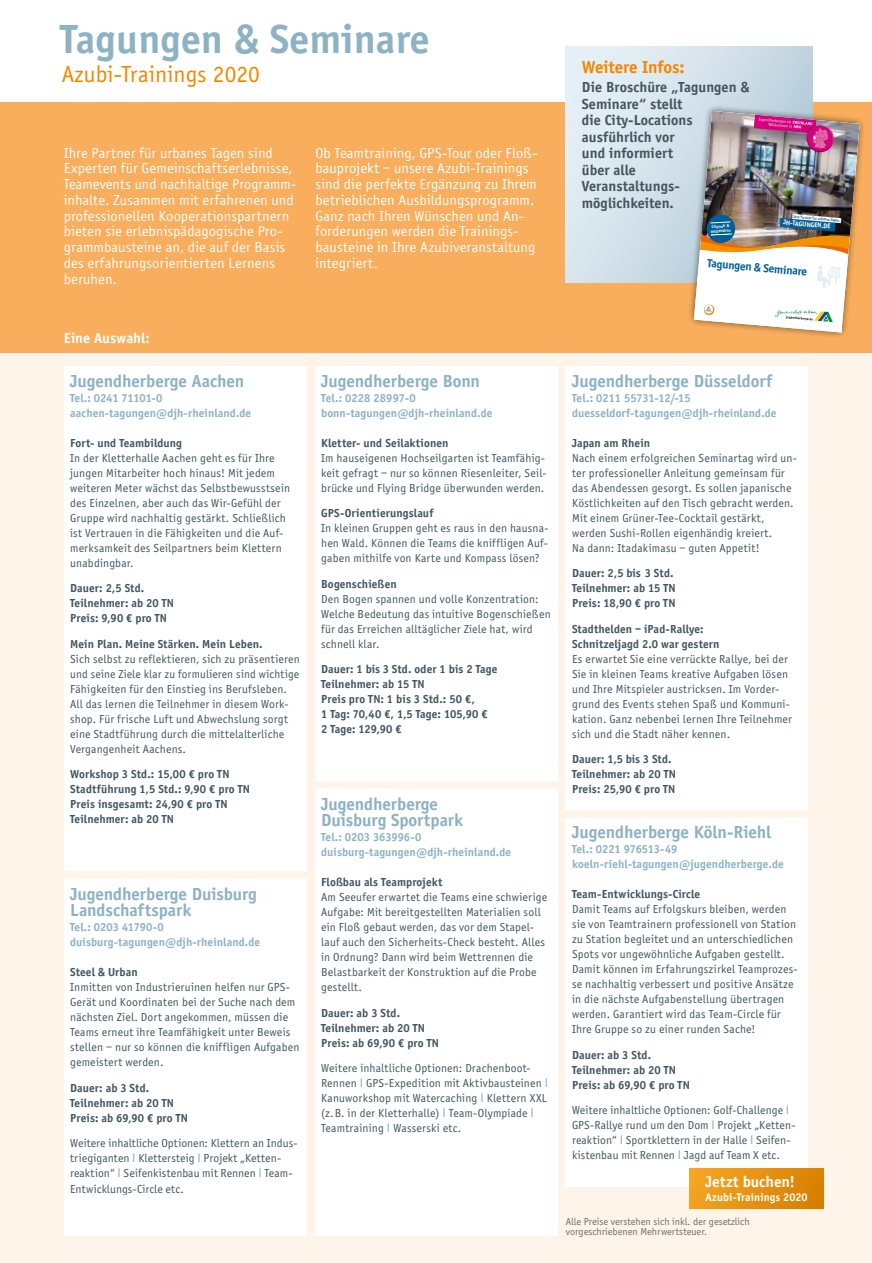
<style>
.page{position:relative;width:872px;height:1263px;background:#fff}
.page>*{position:absolute;margin:0;border:0;box-sizing:border-box;transform-origin:0 0}
.t1{font:700 42px "Officina Sans EF";letter-spacing:.005em;color:#8db2c3}
.t2{font:24px "Officina Sans EF";letter-spacing:.005em;color:#f18900}
.t3{font:700 18px/16.5px "Officina Sans EF";color:#8db2c3}
.t4{font:700 18px "Officina Sans EF";letter-spacing:-.005em;color:#f18900}
.t5{font:700 16.2px "Officina Sans EF";color:#fff}
.t6{font:15px/15.8px "Officina Sans EF";letter-spacing:.005em;color:#fff}
.t7{font:700 15px/16.5px "Officina Sans EF";letter-spacing:.005em;color:#415560}
.t8{font:700 15px "Officina Sans EF";letter-spacing:.005em;color:#fff}
.t9{font:12px/15px "Officina Sans EF";letter-spacing:.015em;color:#415560}
.t10{font:700 12px/15px "Officina Sans EF";letter-spacing:.01em;color:#415560}
.t11{font:700 12px/15px "Officina Sans EF";letter-spacing:.005em;color:#8db2c3}
.t12{font:700 12px "Officina Sans EF";color:#005f94}
.t13{font:700 11.55px "Officina Sans EF";letter-spacing:.01em;color:#fff}
.t14{font:10.5px/10.5px "Officina Sans EF";color:#706f6f}
.t15{font:700 7.05px "Officina Sans EF";color:#fff}
.t16{font:700 4.5px/4.8px "Officina Sans EF";color:#fff}
.t17{font:700 3.75px "Officina Sans EF";color:#005f94}
.s1{font-family:"Arial";color:#8db2c3}
</style>
<div class="page">
<div style="left:0;top:326px;width:872px;height:937px;background:#fff4e9"></div>
<div style="left:566px;top:366px;width:242px;height:820px;background:#fff"></div>
<div style="left:64px;top:366px;width:242px;height:869px;background:#fff"></div>
<div style="left:315px;top:366px;width:242px;height:869px;background:#fff"></div>
<div style="left:32px;top:871px;width:281px;height:7px;background:#fff4e9"></div>
<div style="left:313px;top:781px;width:250px;height:8px;background:#fff4e9"></div>
<div style="left:561px;top:810px;width:251px;height:8px;background:#fff4e9"></div>
<div style="left:690px;top:1169px;width:133px;height:39px;background:linear-gradient(to right,#f5a422,#d87f00)"></div>
<div style="left:0;top:102px;width:872px;height:251px;background:#f8ae5c"></div>
<svg style="left:566px;top:47px;width:247px;height:235px;background:#d6e3eb"></svg>
<img style="left:685px;top:103px;width:179px;height:233px">
<h1 class="t1" style="left:61px;top:14px;width:370px">Tagungen &amp; Seminare</h1>
<h2 class="t2" style="left:62px;top:60px;width:200px">Azubi-Trainings 2020</h2>
<p class="t6" style="left:64px;top:145px;width:234px">Ihre Partner für urbanes Tagen sind Experten für Gemeinschaftserlebnisse, Teamevents und nachhaltige Programm&shy;inhalte. Zusammen mit erfahrenen und professionellen Kooperationspartnern bieten sie erlebnispädagogische Pro&shy;grammbausteine an, die auf der Basis des erfahrungsorientierten Lernens beruhen.</p>
<p class="t6" style="left:315px;top:145px;width:223px">Ob Teamtraining, GPS-Tour oder Floß&shy;bauprojekt – unsere Azubi-Trainings sind die perfekte Ergänzung zu Ihrem betrieblichen Ausbildungsprogramm.<br>Ganz nach Ihren Wünschen und An&shy;forderungen werden die Trainings&shy;bausteine in Ihre Azubiveranstaltung integriert.</p>
<h3 class="t4" style="left:582px;top:56px;width:104px">Weitere Infos:</h3>
<p class="t7" style="left:582px;top:79px;width:169px">Die Broschüre „Tagungen &amp;<br>Seminare“ stellt<br>die City-Locations ausführlich vor<br>und informiert<br>über alle<br>Veranstaltungs&shy;möglichkeiten.</p>
<p class="t17" style="left:793px;top:214px;width:48px;rotate:5deg">Ihre Partner für urbanes Tagen</p>
<p class="t12" style="left:708px;top:256px;width:102px;rotate:5deg">Tagungen &amp; Seminare</p>
<p class="t15" style="left:783px;top:218px;width:49px;rotate:5deg">jh-Tagungen.de</p>
<p class="t16" style="left:710px;top:224px;width:21px;rotate:-3deg">Citynah &amp; mittendrin</p>
<p class="t8" style="left:64px;top:329px;width:88px">Eine Auswahl:</p>
<h3 class="t3" style="left:70px;top:372px;width:175px">Jugendherberge Aachen</h3>
<p class="t11" style="left:70px;top:390px;width:183px">Tel.: 0241 71101-0 aachen-tagungen@djh-rheinland.de</p>
<p class="t10" style="left:70px;top:435px;width:113px">Fort- und Teambildung</p>
<p class="t9" style="left:70px;top:451px;width:221px">In der Kletterhalle Aachen geht es für Ihre jungen Mitarbeiter hoch hinaus! Mit jedem weiteren Meter wächst das Selbstbewusstsein des Einzelnen, aber auch das Wir-Gefühl der Gruppe wird nachhaltig gestärkt. Schließlich ist Vertrauen in die Fähigkeiten und die Auf&shy;merksamkeit des Seilpartners beim Klettern unabdingbar.</p>
<p class="t10" style="left:70px;top:581px;width:105px">Dauer: 2,5 Std.<br>Teilnehmer: ab 20 TN<br>Preis: 9,90 € pro TN</p>
<p class="t10" style="left:70px;top:636px;width:194px">Mein Plan. Meine Stärken. Mein Leben.</p>
<p class="t9" style="left:70px;top:652px;width:231px">Sich selbst zu reflektieren, sich zu präsentieren und seine Ziele klar zu formulieren sind wichtige Fähigkeiten für den Einstieg ins Berufsleben.<br>All das lernen die Teilnehmer in diesem Work&shy;shop. Für frische Luft und Abwechslung sorgt eine Stadtführung durch die mittelalterliche Vergangenheit Aachens.</p>
<p class="t10" style="left:70px;top:767px;width:181px">Workshop 3 Std.: 15,00 € pro TN<br>Stadtführung 1,5 Std.: 9,90 € pro TN<br>Preis insgesamt: 24,90 € pro TN<br>Teilnehmer: ab 20 TN</p>
<h3 class="t3" style="left:70px;top:885px;width:188px">Jugendherberge Duisburg<br>Landschaftspark</h3>
<p class="t11" style="left:70px;top:920px;width:191px">Tel.: 0203 41790-0 duisburg-tagungen@djh-rheinland.de</p>
<p class="t10" style="left:70px;top:965px;width:69px">Steel &amp; Urban</p>
<p class="t9" style="left:70px;top:980px;width:231px">Inmitten von Industrieruinen helfen nur GPS-Gerät und Koordinaten bei der Suche nach dem nächsten Ziel. Dort angekommen, müssen die Teams erneut ihre Teamfähigkeit unter Beweis stellen – nur so können die kniffligen Aufgaben gemeistert werden.</p>
<p class="t10" style="left:70px;top:1080px;width:119px">Dauer: ab 3 Std.<br>Teilnehmer: ab 20 TN<br>Preis: ab 69,90 € pro TN</p>
<p class="t9" style="left:70px;top:1136px;width:229px">Weitere inhaltliche Optionen: Klettern an Indus&shy;triegiganten <span class="s1">I</span> Klettersteig <span class="s1">I</span> Projekt „Ketten&shy;reaktion“ <span class="s1">I</span> Seifenkistenbau mit Rennen <span class="s1">I</span> Team-Entwicklungs-Circle etc.</p>
<h3 class="t3" style="left:321px;top:372px;width:160px">Jugendherberge Bonn</h3>
<p class="t11" style="left:321px;top:390px;width:173px">Tel.: 0228 28997-0 bonn-tagungen@djh-rheinland.de</p>
<p class="t10" style="left:321px;top:435px;width:129px">Kletter- und Seilaktionen</p>
<p class="t9" style="left:321px;top:451px;width:227px">Im hauseigenen Hochseilgarten ist Teamfähig&shy;keit gefragt – nur so können Riesenleiter, Seil&shy;brücke und Flying Bridge überwunden werden.</p>
<p class="t10" style="left:321px;top:506px;width:114px">GPS-Orientierungslauf</p>
<p class="t9" style="left:321px;top:521px;width:229px;text-align:justify">In kleinen Gruppen geht es raus in den hausna&shy;hen Wald. Können die Teams die kniffligen Auf&shy;gaben mithilfe von Karte und Kompass lösen?</p>
<p class="t10" style="left:321px;top:576px;width:77px">Bogenschießen</p>
<p class="t9" style="left:321px;top:592px;width:231px">Den Bogen spannen und volle Konzentration:<br>Welche Bedeutung das intuitive Bogenschießen für das Erreichen alltäglicher Ziele hat, wird schnell klar.</p>
<p class="t10" style="left:321px;top:662px;width:178px">Dauer: 1 bis 3 Std. oder 1 bis 2 Tage<br>Teilnehmer: ab 15 TN<br>Preis pro TN: 1 bis 3 Std.: 50 €,<br>1 Tag: 70,40 €, 1,5 Tage: 105,90 €<br>2 Tage: 129,90 €</p>
<h3 class="t3" style="left:321px;top:795px;width:143px">Jugendherberge<br>Duisburg Sportpark</h3>
<p class="t11" style="left:321px;top:830px;width:191px">Tel.: 0203 363996-0 duisburg-tagungen@djh-rheinland.de</p>
<p class="t10" style="left:321px;top:875px;width:123px">Floßbau als Teamprojekt</p>
<p class="t9" style="left:321px;top:890px;width:228px">Am Seeufer erwartet die Teams eine schwierige Aufgabe: Mit bereitgestellten Materialien soll ein Floß gebaut werden, das vor dem Stapel&shy;lauf auch den Sicherheits-Check besteht. Alles in Ordnung? Dann wird beim Wettrennen die Belastbarkeit der Konstruktion auf die Probe gestellt.</p>
<p class="t10" style="left:321px;top:1005px;width:119px">Dauer: ab 3 Std.<br>Teilnehmer: ab 20 TN<br>Preis: ab 69,90 € pro TN</p>
<p class="t9" style="left:321px;top:1061px;width:228px">Weitere inhaltliche Optionen: Drachenboot-Rennen <span class="s1">I</span> GPS-Expedition mit Aktivbausteinen <span class="s1">I </span>Kanuworkshop mit Watercaching <span class="s1">I</span> Klettern XXL (z.B. in der Kletterhalle) <span class="s1">I</span> Team-Olympiade <span class="s1">I </span>Teamtraining <span class="s1">I</span> Wasserski etc.</p>
<h3 class="t3" style="left:572px;top:372px;width:202px">Jugendherberge Düsseldorf</h3>
<p class="t11" style="left:572px;top:390px;width:206px">Tel.: 0211 55731-12/-15 duesseldorf-tagungen@djh-rheinland.de</p>
<p class="t10" style="left:572px;top:435px;width:79px">Japan am Rhein</p>
<p class="t9" style="left:572px;top:451px;width:226px">Nach einem erfolgreichen Seminartag wird un&shy;ter professioneller Anleitung gemeinsam für das Abendessen gesorgt. Es sollen japanische Köstlichkeiten auf den Tisch gebracht werden.<br>Mit einem Grüner-Tee-Cocktail gestärkt, werden Sushi-Rollen eigenhändig kreiert.<br>Na dann: Itadakimasu – guten Appetit!</p>
<p class="t10" style="left:572px;top:566px;width:105px">Dauer: 2,5 bis 3 Std.<br>Teilnehmer: ab 15 TN<br>Preis: 18,90 € pro TN</p>
<p class="t10" style="left:572px;top:621px;width:149px">Stadthelden – iPad-Rallye:<br>Schnitzeljagd 2.0 war gestern</p>
<p class="t9" style="left:572px;top:652px;width:221px">Es erwartet Sie eine verrückte Rallye, bei der Sie in kleinen Teams kreative Aufgaben lösen und Ihre Mitspieler austricksen. Im Vorder&shy;grund des Events stehen Spaß und Kommuni&shy;kation. Ganz nebenbei lernen Ihre Teilnehmer sich und die Stadt näher kennen.</p>
<p class="t10" style="left:572px;top:752px;width:105px">Dauer: 1,5 bis 3 Std.<br>Teilnehmer: ab 20 TN<br>Preis: 25,90 € pro TN</p>
<h3 class="t3" style="left:572px;top:824px;width:200px">Jugendherberge Köln-Riehl</h3>
<p class="t11" style="left:572px;top:842px;width:213px">Tel.: 0221 976513-49 koeln-riehl-tagungen@jugendherberge.de</p>
<p class="t10" style="left:572px;top:887px;width:129px">Team-Entwicklungs-Circle</p>
<p class="t9" style="left:572px;top:902px;width:227px">Damit Teams auf Erfolgskurs bleiben, werden sie von Teamtrainern professionell von Station zu Station begleitet und an unterschiedlichen Spots vor ungewöhnliche Aufgaben gestellt.<br>Damit können im Erfahrungszirkel Teamprozes&shy;se nachhaltig verbessert und positive Ansätze in die nächste Aufgabenstellung übertragen werden. Garantiert wird das Team-Circle für Ihre Gruppe so zu einer runden Sache!</p>
<p class="t10" style="left:572px;top:1047px;width:119px">Dauer: ab 3 Std.<br>Teilnehmer: ab 20 TN<br>Preis: ab 69,90 € pro TN</p>
<p class="t9" style="left:572px;top:1103px;width:225px">Weitere inhaltliche Optionen: Golf-Challenge <span class="s1">I </span>GPS-Rallye rund um den Dom <span class="s1">I</span> Projekt „Ketten&shy;reaktion“ <span class="s1">I</span> Sportklettern in der Halle <span class="s1">I</span> Seifen&shy;kistenbau mit Rennen <span class="s1">I</span> Jagd auf Team X etc.</p>
<h3 class="t5" style="left:705px;top:1172px;width:91px">Jetzt buchen!</h3>
<p class="t13" style="left:705px;top:1190px;width:103px">Azubi-Trainings 2020</p>
<p class="t14" style="left:566px;top:1216px;width:185px">Alle Preise verstehen sich inkl. der gesetzlich vorgeschriebenen Mehrwertsteuer.</p>
</div>
